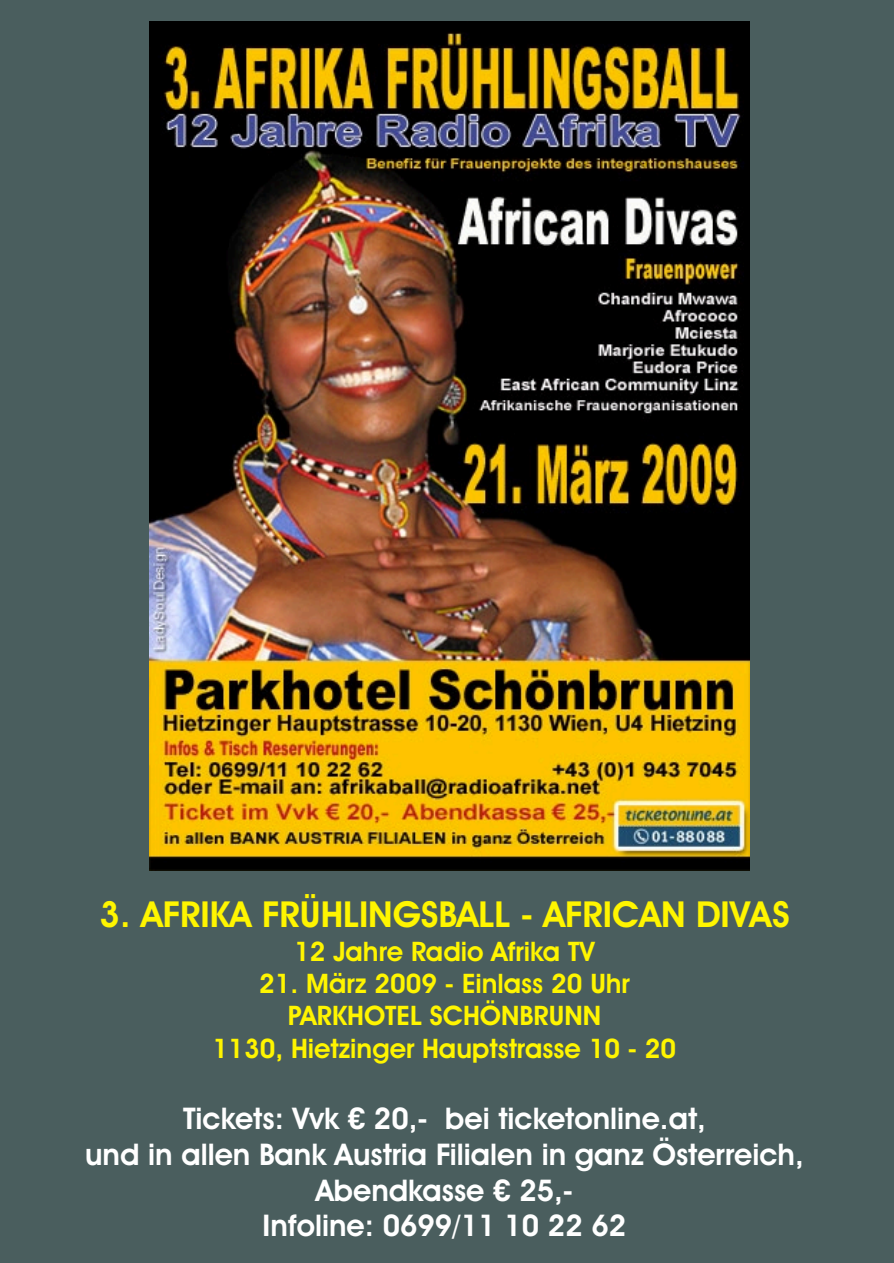
<style>
.page{position:relative;width:894px;height:1263px;background:#4a5e5e}
.page>*{position:absolute;margin:0;border:0;box-sizing:border-box;transform-origin:0 0}
.t1{font:700 36px "Avant Garde Bk BT";color:#fff500}
.t2{font:700 30px/35.7px "Avant Garde Bk BT";color:#fff;text-align:center}
.t3{font:700 27px/32.2px "Avant Garde Bk BT";color:#fff500;text-align:center}
</style>
<div class="page">
<img style="left:149px;top:21px;width:601px;height:849px">
<p class="t1" style="left:99px;top:899px;width:692px">3. AFRIKA FRÜHLINGSBALL - AFRICAN DIVAS</p>
<p class="t3" style="left:294px;top:938px;width:302px">12 Jahre Radio Afrika TV</p>
<p class="t3" style="left:213px;top:970px;width:465px">21. März 2009 - Einlass 20 Uhr<br>PARKHOTEL SCHÖNBRUNN<br>1130, Hietzinger Hauptstrasse 10 - 20</p>
<p class="t2" style="left:85px;top:1103px;width:720px">Tickets: Vvk € 20,- bei ticketonline.at,<br>und in allen Bank Austria Filialen in ganz Österreich, Abendkasse € 25,-<br>Infoline: 0699/11 10 22 62</p>
</div>
